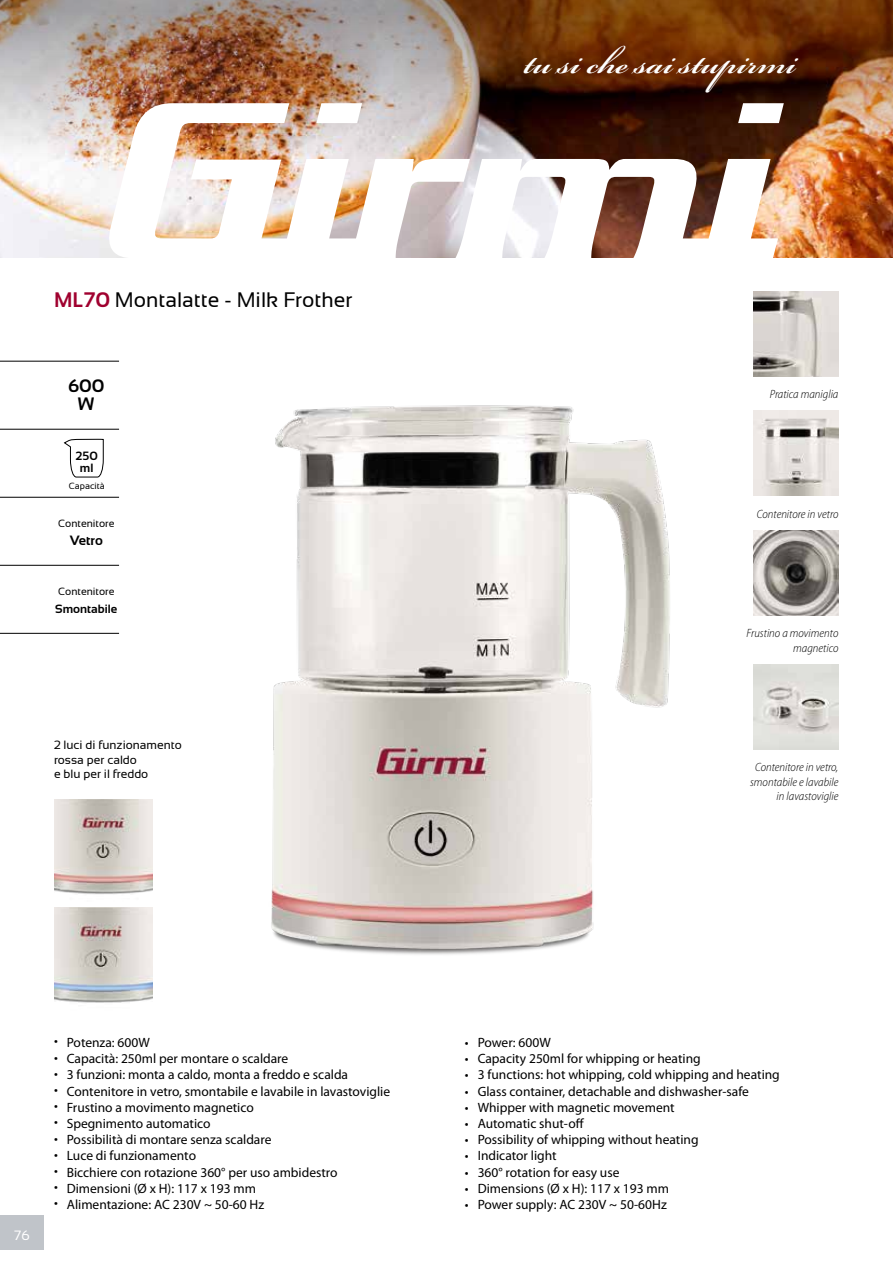
<style>
.page{position:relative;width:893px;height:1263px;background:#fff}
.page>*{position:absolute;margin:0;border:0;box-sizing:border-box;transform-origin:0 0}
.t1{font:700 48px "Bickham Script Std";color:#fff}
.t2{font:21px "Sansation";color:#000}
.t3{font:700 18px/18px "Sansation";color:#000;text-align:center}
.t4{font:13.5px "Myriad Pro";color:#000}
.t5{font:700 13.5px "Sansation";color:#000}
.t6{font:13.5px "Sansation";color:#fff}
.t7{font:italic 300 semi-condensed 12px/14.4px "Myriad Pro";color:#000;text-align:right}
.t8{font:12px/14.4px "Sansation";color:#000}
.t9{font:700 12px/12px "Sansation";color:#000;text-align:center}
.t10{font:10.5px "Sansation";color:#000}
.t11{font:9px "Sansation";color:#000}
.s1{font-weight:700;color:#a0002f}
</style>
<div class="page">
<div style="left:0;top:1215px;width:44px;height:35px;background:#c0c4c9"></div>
<img style="left:111px;top:360px;width:654px;height:595px">
<img style="left:0;top:160px;width:893px;height:97px">
<img style="left:753px;top:291px;width:85px;height:85px">
<img style="left:753px;top:411px;width:85px;height:85px">
<img style="left:753px;top:664px;width:85px;height:85px">
<img style="left:753px;top:530px;width:85px;height:85px">
<img style="left:54px;top:799px;width:99px;height:106px">
<img style="left:54px;top:907px;width:99px;height:96px">
<img style="left:0;top:0;width:893px;height:160px">
<img style="left:105px;top:103px;width:679px;height:155px">
<svg style="left:64px;top:438px;width:40px;height:40px"></svg>
<hr style="left:0;top:361px;width:119px;height:1px;background:#000">
<hr style="left:0;top:429px;width:119px;height:1px;background:#000">
<hr style="left:0;top:497px;width:119px;height:1px;background:#000">
<hr style="left:0;top:565px;width:119px;height:1px;background:#000">
<hr style="left:0;top:633px;width:119px;height:1px;background:#000">
<h2 class="t2" style="left:54px;top:288px;width:300px"><span class="s1">ML70</span> Montalatte - Milk Frother</h2>
<h3 class="t3" style="left:68px;top:377px;width:38px">600<br>W</h3>
<p class="t9" style="left:76px;top:450px;width:24px">250 ml</p>
<p class="t11" style="left:69px;top:481px;width:38px">Capacità</p>
<p class="t10" style="left:58px;top:517px;width:58px">Contenitore</p>
<p class="t5" style="left:70px;top:533px;width:35px">Vetro</p>
<p class="t10" style="left:58px;top:585px;width:58px">Contenitore</p>
<p class="t9" style="left:55px;top:603px;width:64px">Smontabile</p>
<p class="t8" style="left:54px;top:738px;width:129px">2 luci di funzionamento rossa per caldo<br>e blu per il freddo</p>
<h1 class="t1" style="left:524px;top:28px;width:273px">tu si che sai stupirmi</h1>
<p class="t7" style="left:770px;top:387px;width:70px">Pratica maniglia</p>
<p class="t7" style="left:757px;top:507px;width:83px">Contenitore in vetro</p>
<p class="t7" style="left:747px;top:626px;width:93px">Frustino a movimento magnetico</p>
<p class="t7" style="left:750px;top:760px;width:90px">Contenitore in vetro, smontabile e lavabile in lavastoviglie</p>
<p class="t6" style="left:14px;top:1228px;width:17px">76</p>
<p class="t4" style="left:54px;top:1035px;width:97px">• Potenza: 600W</p>
<p class="t4" style="left:54px;top:1051px;width:236px">• Capacità: 250ml per montare o scaldare</p>
<p class="t4" style="left:54px;top:1067px;width:296px">• 3 funzioni: monta a caldo, monta a freddo e scalda</p>
<p class="t4" style="left:54px;top:1084px;width:338px">• Contenitore in vetro, smontabile e lavabile in lavastoviglie</p>
<p class="t4" style="left:54px;top:1100px;width:201px">• Frustino a movimento magnetico</p>
<p class="t4" style="left:54px;top:1116px;width:158px">• Spegnimento automatico</p>
<p class="t4" style="left:54px;top:1132px;width:219px">• Possibilità di montare senza scaldare</p>
<p class="t4" style="left:54px;top:1148px;width:144px">• Luce di funzionamento</p>
<p class="t4" style="left:54px;top:1165px;width:285px">• Bicchiere con rotazione 360° per uso ambidestro</p>
<p class="t4" style="left:54px;top:1181px;width:203px">• Dimensioni (Ø x H): 117 x 193 mm</p>
<p class="t4" style="left:54px;top:1197px;width:212px">• Alimentazione: AC 230V ~ 50-60 Hz</p>
<p class="t4" style="left:465px;top:1035px;width:87px">• Power: 600W</p>
<p class="t4" style="left:465px;top:1051px;width:237px">• Capacity 250ml for whipping or heating</p>
<p class="t4" style="left:465px;top:1067px;width:316px">• 3 functions: hot whipping, cold whipping and heating</p>
<p class="t4" style="left:465px;top:1084px;width:285px">• Glass container, detachable and dishwasher-safe</p>
<p class="t4" style="left:465px;top:1100px;width:211px">• Whipper with magnetic movement</p>
<p class="t4" style="left:465px;top:1116px;width:121px">• Automatic shut-off</p>
<p class="t4" style="left:465px;top:1132px;width:235px">• Possibility of whipping without heating</p>
<p class="t4" style="left:465px;top:1148px;width:93px">• Indicator light</p>
<p class="t4" style="left:465px;top:1165px;width:156px">• 360° rotation for easy use</p>
<p class="t4" style="left:465px;top:1181px;width:206px">• Dimensions (Ø x H): 117 x 193 mm</p>
<p class="t4" style="left:465px;top:1197px;width:203px">• Power supply: AC 230V ~ 50-60Hz</p>
</div>
